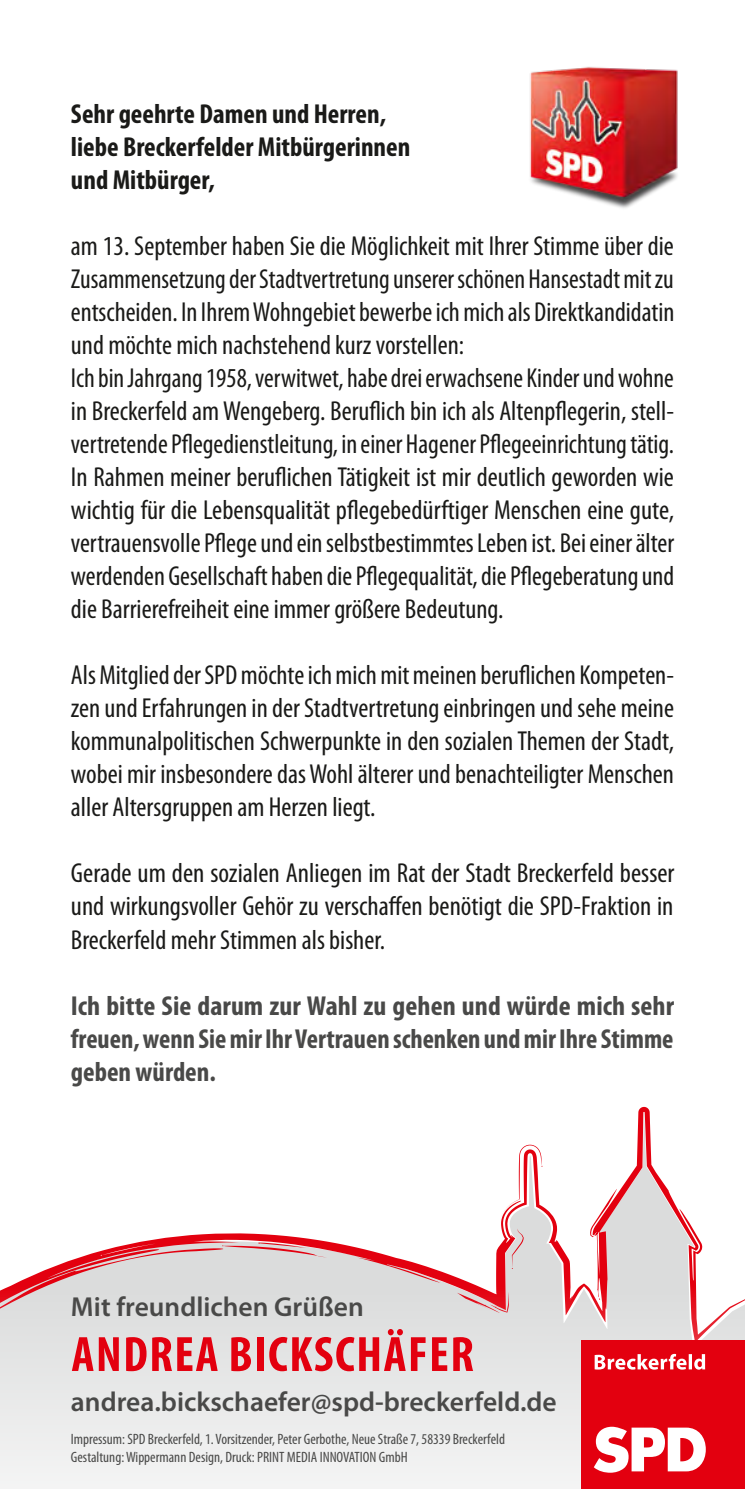
<style>
.page{position:relative;width:745px;height:1489px;background:#fff}
.page>*{position:absolute;margin:0;border:0;box-sizing:border-box;transform-origin:0 0}
.t1{font:700 condensed 50px "Myriad Pro";letter-spacing:.03em;color:#e3000f}
.Absatzformat_1{font:condensed 27.5px/33px "Myriad Pro";color:#1a1a18;text-align:justify}
.Absatzformat_1-2{font:700 condensed 27.5px/33px "Myriad Pro";color:#494948;text-align:justify;scale:1.04 1}
.t2{font:700 condensed 27.5px "Myriad Pro";color:#1a1a18}
.t3{font:600 27.5px "Myriad Pro";color:#494948}
.aufzählung{font:condensed 15px "Myriad Pro";color:#494948}
</style>
<div class="page">
<svg style="left:140px;top:1106px;width:563px;height:186px"></svg>
<svg style="left:0;top:1242px;width:327px;height:50px"></svg>
<svg style="left:511px;top:1228px;width:12px;height:40px"></svg>
<svg style="left:456px;top:1291px;width:52px;height:1px"></svg>
<svg style="left:500px;top:1144px;width:42px;height:78px"></svg>
<svg style="left:0;top:1292px;width:744px;height:196px;fill:#e7e8e8"></svg>
<div style="left:581px;top:1339px;width:163px;height:149px;background:#e3000f"></div>
<svg style="left:593px;top:1426px;width:112px;height:46px"></svg>
<svg style="left:594px;top:1353px;width:110px;height:16px"></svg>
<img style="left:530px;top:67px;width:148px;height:141px">
<p class="t2" style="left:71px;top:97px;width:316px">Sehr geehrte Damen und Herren,</p>
<p class="t2" style="left:71px;top:130px;width:341px">liebe Breckerfelder Mitbürgerinnen</p>
<p class="t2" style="left:71px;top:163px;width:145px">und Mitbürger,</p>
<p class="Absatzformat_1" style="left:71px;top:229px;width:604px">am 13. September haben Sie die Möglichkeit mit Ihrer Stimme über die Zusammensetzung der Stadtvertretung unserer schönen Hansestadt mit zu entscheiden. In Ihrem Wohngebiet bewerbe ich mich als Direktkandidatin und möchte mich nachstehend kurz vorstellen:</p>
<p class="Absatzformat_1" style="left:71px;top:361px;width:604px">Ich bin Jahrgang 1958, verwitwet, habe drei erwachsene Kinder und wohne in Breckerfeld am Wengeberg. Beruflich bin ich als Altenpflegerin, stell&shy;vertretende Pflegedienstleitung, in einer Hagener Pflegeeinrichtung tätig.</p>
<p class="Absatzformat_1" style="left:71px;top:460px;width:604px">In Rahmen meiner beruflichen Tätigkeit ist mir deutlich geworden wie wichtig für die Lebensqualität pflegebedürftiger Menschen eine gute, vertrauensvolle Pflege und ein selbstbestimmtes Leben ist. Bei einer älter werdenden Gesellschaft haben die Pflegequalität, die Pflegeberatung und die Barrierefreiheit eine immer größere Bedeutung.</p>
<p class="Absatzformat_1" style="left:71px;top:658px;width:604px">Als Mitglied der SPD möchte ich mich mit meinen beruflichen Kompeten&shy;zen und Erfahrungen in der Stadtvertretung einbringen und sehe meine kommunalpolitischen Schwerpunkte in den sozialen Themen der Stadt, wobei mir insbesondere das Wohl älterer und benachteiligter Menschen aller Altersgruppen am Herzen liegt.</p>
<p class="Absatzformat_1" style="left:71px;top:856px;width:604px">Gerade um den sozialen Anliegen im Rat der Stadt Breckerfeld besser und wirkungsvoller Gehör zu verschaffen benötigt die SPD-Fraktion in Breckerfeld mehr Stimmen als bisher.</p>
<p class="Absatzformat_1-2" style="left:71px;top:988px;width:581px">Ich bitte Sie darum zur Wahl zu gehen und würde mich sehr freuen, wenn Sie mir Ihr Vertrauen schenken und mir Ihre Stimme geben würden.</p>
<p class="t3" style="left:71px;top:1289px;width:294px">Mit freundlichen Grüßen</p>
<p class="t1" style="left:71px;top:1322px;width:403px">ANDREA BICKSCHÄFER</p>
<p class="t3" style="left:71px;top:1384px;width:487px">andrea.bickschaefer@spd-breckerfeld.de</p>
<p class="aufzählung" style="left:71px;top:1429px;width:435px">Impressum: SPD Breckerfeld, 1. Vorsitzender, Peter Gerbothe, Neue Straße 7, 58339 Breckerfeld</p>
<p class="aufzählung" style="left:71px;top:1447px;width:338px">Gestaltung: Wippermann Design, Druck: PRINT MEDIA INNOVATION GmbH</p>
</div>
